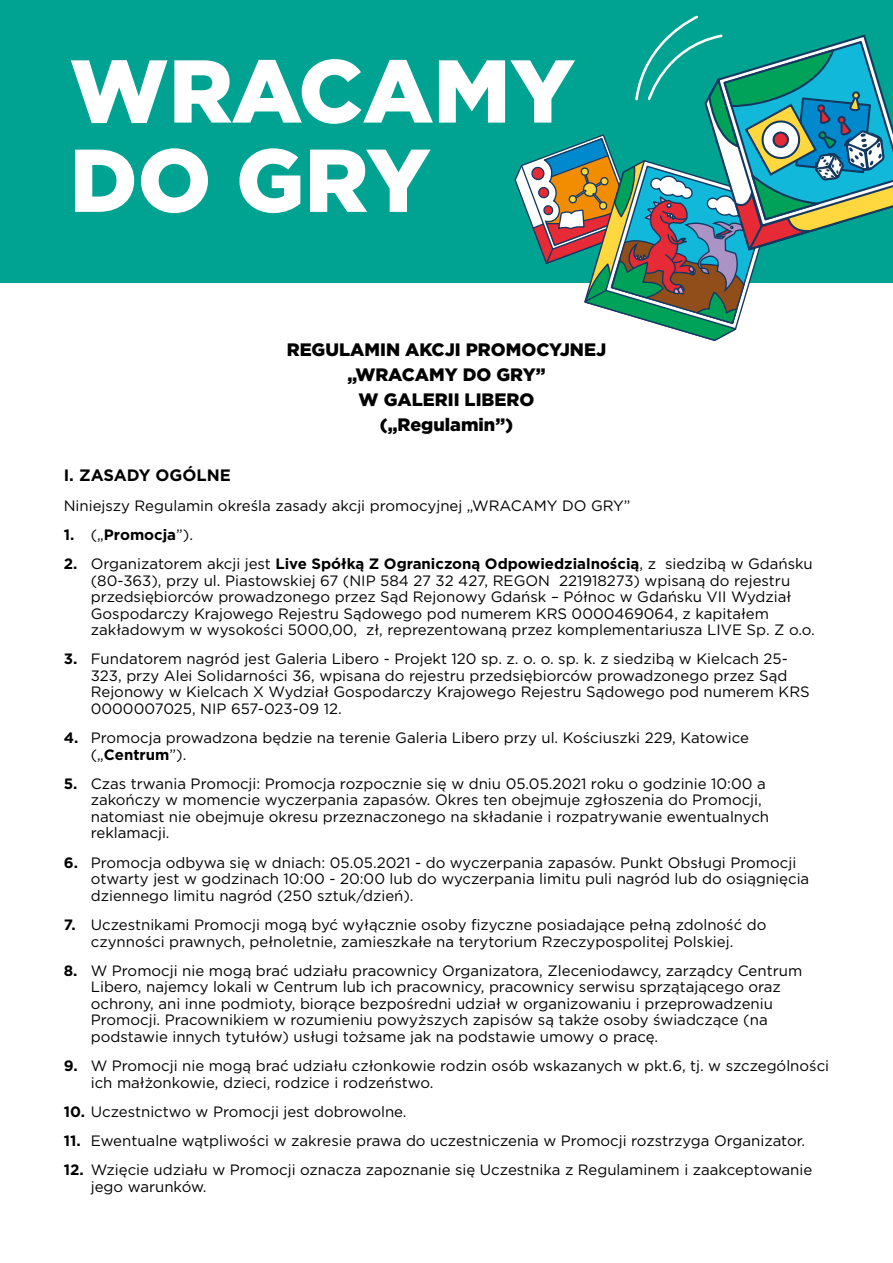
<style>
.page{position:relative;width:893px;height:1263px;background:#fff}
.page>*{position:absolute;margin:0;border:0;box-sizing:border-box;transform-origin:0 0}
.t1{font:900 88.95px/89.2px "Gotham";color:#fff}
.t2{font:900 18px/25.2px "Gotham";color:#000;text-align:center}
.t3{font:700 16.5px "Gotham";color:#000}
.t4{font:15px/16.5px "Gotham";color:#000}
.t5{font:700 15px "Gotham";color:#000}
.s1{font-weight:400}
.s2{font-weight:700}
</style>
<div class="page">
<div style="left:0;top:0;width:893px;height:283px;background:#00a391"></div>
<svg style="left:514px;top:15px;width:379px;height:326px"></svg>
<h1 class="t1" style="left:70px;top:46px;width:507px">WRACAMY<br>DO GRY</h1>
<p class="t2" style="left:287px;top:336px;width:321px">REGULAMIN AKCJI PROMOCYJNEJ „WRACAMY DO GRY”<br>W GALERII LIBERO<br>(„Regulamin”)</p>
<p class="t3" style="left:64px;top:465px;width:168px">I. ZASADY OGÓLNE</p>
<p class="t4" style="left:64px;top:497px;width:568px">Niniejszy Regulamin określa zasady akcji promocyjnej „WRACAMY DO GRY”</p>
<p class="t5" style="left:64px;top:525px;width:131px">1. <span class="s1">(„</span>Promocja<span class="s1">”).</span></p>
<p class="t4" style="left:91px;top:555px;width:726px;text-indent:-27px"><span class="s2">2.</span> Organizatorem akcji jest <span class="s2">Live Spółką Z Ograniczoną Odpowiedzialnością</span>, z siedzibą w Gdańsku (80-363), przy ul. Piastowskiej 67 (NIP 584 27 32 427, REGON 221918273) wpisaną do rejestru przedsiębiorców prowadzonego przez Sąd Rejonowy Gdańsk – Północ w Gdańsku VII Wydział Gospodarczy Krajowego Rejestru Sądowego pod numerem KRS 0000469064, z kapitałem zakładowym w wysokości 5000,00, zł, reprezentowaną przez komplementariusza LIVE Sp. Z o.o.</p>
<p class="t4" style="left:91px;top:651px;width:720px;text-indent:-27px"><span class="s2">3.</span> Fundatorem nagród jest Galeria Libero - Projekt 120 sp. z. o. o. sp. k. z siedzibą w Kielcach 25- 323, przy Alei Solidarności 36, wpisana do rejestru przedsiębiorców prowadzonego przez Sąd Rejonowy w Kielcach X Wydział Gospodarczy Krajowego Rejestru Sądowego pod numerem KRS 0000007025, NIP 657-023-09 12.</p>
<p class="t4" style="left:91px;top:729px;width:660px;text-indent:-27px"><span class="s2">4.</span> Promocja prowadzona będzie na terenie Galeria Libero przy ul. Kościuszki 229, Katowice („<span class="s2">Centrum</span>”).</p>
<p class="t4" style="left:91px;top:775px;width:680px;text-indent:-27px"><span class="s2">5.</span> Czas trwania Promocji: Promocja rozpocznie się w dniu 05.05.2021 roku o godzinie 10:00 a zakończy w momencie wyczerpania zapasów. Okres ten obejmuje zgłoszenia do Promocji, natomiast nie obejmuje okresu przeznaczonego na składanie i rozpatrywanie ewentualnych reklamacji.</p>
<p class="t4" style="left:91px;top:854px;width:720px;text-indent:-27px"><span class="s2">6.</span> Promocja odbywa się w dniach: 05.05.2021 - do wyczerpania zapasów. Punkt Obsługi Promocji otwarty jest w godzinach 10:00 - 20:00 lub do wyczerpania limitu puli nagród lub do osiągnięcia dziennego limitu nagród (250 sztuk/dzień).</p>
<p class="t4" style="left:64px;top:916px;width:704px;text-align:center"><span class="s2">7.</span> Uczestnikami Promocji mogą być wyłącznie osoby fizyczne posiadające pełną zdolność do czynności prawnych, pełnoletnie, zamieszkałe na terytorium Rzeczypospolitej Polskiej.</p>
<p class="t4" style="left:91px;top:962px;width:713px;text-indent:-27px"><span class="s2">8.</span> W Promocji nie mogą brać udziału pracownicy Organizatora, Zleceniodawcy, zarządcy Centrum Libero, najemcy lokali w Centrum lub ich pracownicy, pracownicy serwisu sprzątającego oraz ochrony, ani inne podmioty, biorące bezpośredni udział w organizowaniu i przeprowadzeniu Promocji. Pracownikiem w rozumieniu powyższych zapisów są także osoby świadczące (na podstawie innych tytułów) usługi tożsame jak na podstawie umowy o pracę.</p>
<p class="t4" style="left:91px;top:1057px;width:740px;text-indent:-27px"><span class="s2">9.</span> W Promocji nie mogą brać udziału członkowie rodzin osób wskazanych w pkt.6, tj. w szczególności ich małżonkowie, dzieci, rodzice i rodzeństwo.</p>
<p class="t4" style="left:64px;top:1103px;width:344px"><span class="s2">10.</span> Uczestnictwo w Promocji jest dobrowolne.</p>
<p class="t4" style="left:64px;top:1132px;width:743px"><span class="s2">11.</span> Ewentualne wątpliwości w zakresie prawa do uczestniczenia w Promocji rozstrzyga Organizator.</p>
<p class="t4" style="left:91px;top:1161px;width:723px;text-indent:-27px"><span class="s2">12.</span> Wzięcie udziału w Promocji oznacza zapoznanie się Uczestnika z Regulaminem i zaakceptowanie jego warunków.</p>
</div>
